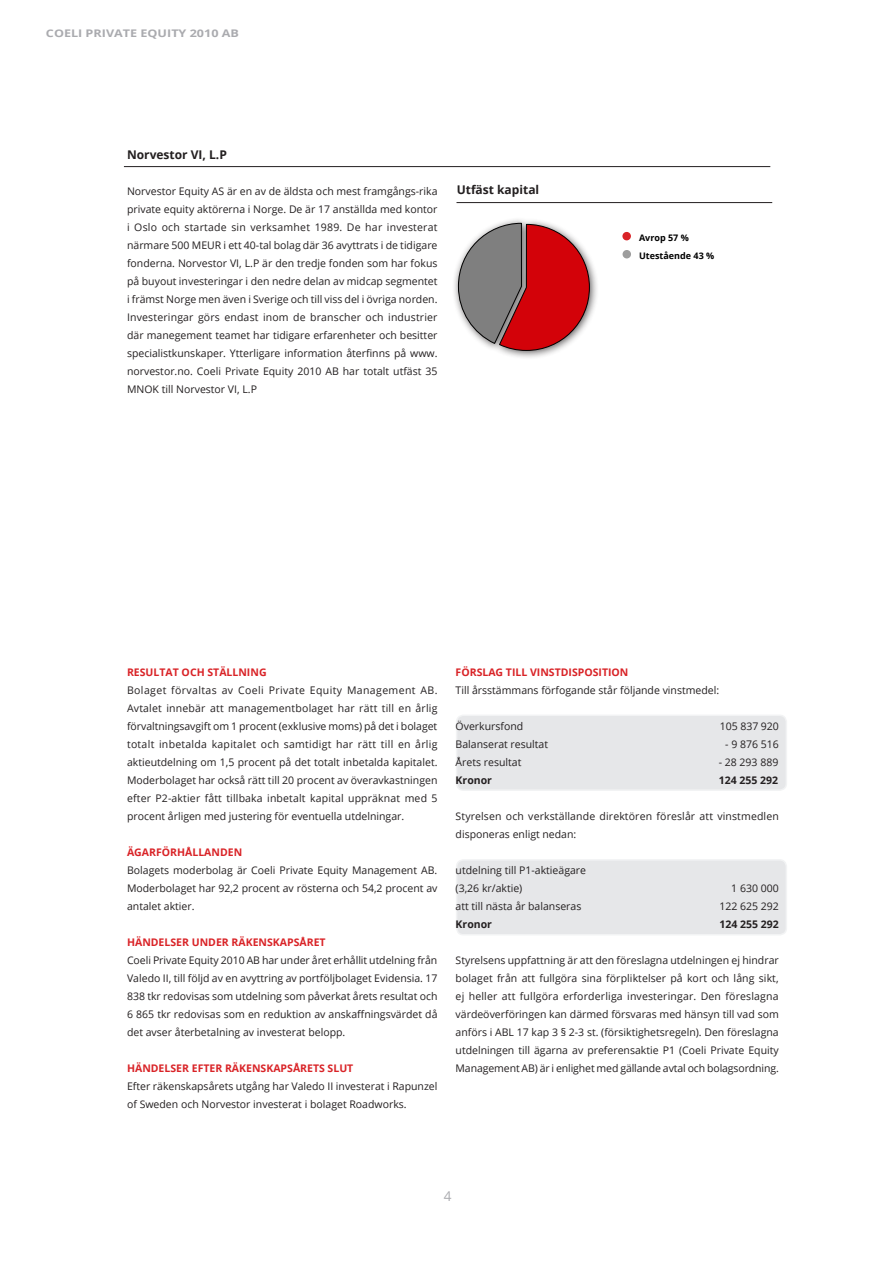
<style>
.page{position:relative;width:893px;height:1263px;background:#fff}
.page>*{position:absolute;margin:0;border:0;box-sizing:border-box;transform-origin:0 0}
.t1{font:13.5px "Open Sans";color:#aaabaf}
.t2{font:700 12px "Open Sans";color:#231f20}
.t3{font:10.5px/18px "Open Sans";color:#231f20;text-align:justify}
.t4{font:700 10.5px "Open Sans";color:#d92327}
.t5{font:700 10.5px "Open Sans";color:#231f20}
.t6{font:700 10.5px "Open Sans";color:#aaabaf;scale:1.2 1}
.t7{font:700 9px "Open Sans";color:#000}
</style>
<div class="page">
<div style="left:457px;top:860px;width:329px;height:75px;background:#e6e7e9;border-radius:7px"></div>
<div style="left:456px;top:859px;width:331px;height:76px;border:2px solid #f2f3f4;border-radius:7px"></div>
<div style="left:457px;top:715px;width:329px;height:75px;background:#e6e7e9;border-radius:7px"></div>
<div style="left:456px;top:714px;width:331px;height:77px;border:2px solid #f2f3f4;border-radius:7px"></div>
<div style="left:623px;top:251px;width:7px;height:7px;background:#9d9d9d;border-radius:50%"></div>
<div style="left:623px;top:250px;width:8px;height:8px;border:2px solid #9d9d9d;border-radius:50%"></div>
<div style="left:623px;top:233px;width:7px;height:7px;background:#d92327;border-radius:50%"></div>
<div style="left:622px;top:232px;width:9px;height:8px;border:2px solid #d92327;border-radius:50%"></div>
<hr style="left:124px;top:166px;width:646px;height:1px;background:#231f20">
<hr style="left:456px;top:202px;width:316px;height:1px;background:#231f20">
<div style="left:452px;top:217px;width:147px;height:143px;background:#231f20;opacity:.75"></div>
<svg style="left:458px;top:223px;width:132px;height:128px;background:#b35e61"></svg>
<p class="t6" style="left:46px;top:26px;width:162px">COELI PRIVATE EQUITY 2010 AB</p>
<p class="t2" style="left:127px;top:146px;width:101px">Norvestor VI, L.P</p>
<p class="t3" style="left:127px;top:182px;width:312px">Norvestor Equity AS är en av de äldsta och mest framgångs-rika private equity aktörerna i Norge. De är 17 anställda med kontor i Oslo och startade sin verksamhet 1989. De har investerat närmare 500 MEUR i ett 40-tal bolag där 36 avyttrats i de tidigare fonderna. Norvestor VI, L.P är den tredje fonden som har fokus på buyout investeringar i den nedre delan av midcap segmentet i främst Norge men även i Sverige och till viss del i övriga norden.<br>Investeringar görs endast inom de branscher och industrier där manegement teamet har tidigare erfarenheter och besitter specialistkunskaper. Ytterligare information återfinns på www. norvestor.no. Coeli Private Equity 2010 AB har totalt utfäst 35<br>MNOK till Norvestor VI, L.P</p>
<p class="t2" style="left:457px;top:182px;width:84px">Utfäst kapital</p>
<p class="t7" style="left:639px;top:231px;width:51px">Avrop 57 %</p>
<p class="t7" style="left:639px;top:249px;width:77px">Utestående 43 %</p>
<p class="t4" style="left:127px;top:664px;width:141px">RESULTAT OCH STÄLLNING</p>
<p class="t3" style="left:127px;top:681px;width:312px">Bolaget förvaltas av Coeli Private Equity Management AB.<br>Avtalet innebär att managementbolaget har rätt till en årlig förvaltningsavgift om 1 procent (exklusive moms) på det i bolaget totalt inbetalda kapitalet och samtidigt har rätt till en årlig aktieutdelning om 1,5 procent på det totalt inbetalda kapitalet.<br>Moderbolaget har också rätt till 20 procent av överavkastningen efter P2-aktier fått tillbaka inbetalt kapital uppräknat med 5 procent årligen med justering för eventuella utdelningar.</p>
<p class="t4" style="left:127px;top:844px;width:117px">ÄGARFÖRHÅLLANDEN</p>
<p class="t3" style="left:127px;top:861px;width:312px">Bolagets moderbolag är Coeli Private Equity Management AB.<br>Moderbolaget har 92,2 procent av rösterna och 54,2 procent av antalet aktier.</p>
<p class="t4" style="left:127px;top:934px;width:200px">HÄNDELSER UNDER RÄKENSKAPSÅRET</p>
<p class="t3" style="left:127px;top:951px;width:312px">Coeli Private Equity 2010 AB har under året erhållit utdelning från Valedo II, till följd av en avyttring av portföljbolaget Evidensia. 17<br>838 tkr redovisas som utdelning som påverkat årets resultat och 6 865 tkr redovisas som en reduktion av anskaffningsvärdet då det avser återbetalning av investerat belopp.</p>
<p class="t4" style="left:127px;top:1060px;width:228px">HÄNDELSER EFTER RÄKENSKAPSÅRETS SLUT</p>
<p class="t3" style="left:127px;top:1077px;width:312px">Efter räkenskapsårets utgång har Valedo II investerat i Rapunzel of Sweden och Norvestor investerat i bolaget Roadworks.</p>
<p class="t4" style="left:456px;top:664px;width:174px">FÖRSLAG TILL VINSTDISPOSITION</p>
<p class="t3" style="left:456px;top:681px;width:265px">Till årsstämmans förfogande står följande vinstmedel:</p>
<p class="t3" style="left:456px;top:717px;width:69px">Överkursfond</p>
<p class="t3" style="left:720px;top:717px;width:61px">105 837 920</p>
<p class="t3" style="left:456px;top:735px;width:94px">Balanserat resultat</p>
<p class="t3" style="left:725px;top:735px;width:55px">- 9 876 516</p>
<p class="t3" style="left:456px;top:753px;width:67px">Årets resultat</p>
<p class="t3" style="left:719px;top:753px;width:61px">- 28 293 889</p>
<p class="t5" style="left:456px;top:772px;width:38px">Kronor</p>
<p class="t5" style="left:719px;top:772px;width:61px">124 255 292</p>
<p class="t3" style="left:456px;top:807px;width:325px">Styrelsen och verkställande direktören föreslår att vinstmedlen disponeras enligt nedan:</p>
<p class="t3" style="left:456px;top:861px;width:132px">utdelning till P1-aktieägare</p>
<p class="t3" style="left:456px;top:879px;width:68px">(3,26 kr/aktie)</p>
<p class="t3" style="left:731px;top:879px;width:49px">1 630 000</p>
<p class="t3" style="left:456px;top:897px;width:127px">att till nästa år balanseras</p>
<p class="t3" style="left:719px;top:897px;width:61px">122 625 292</p>
<p class="t5" style="left:456px;top:916px;width:38px">Kronor</p>
<p class="t5" style="left:719px;top:916px;width:61px">124 255 292</p>
<p class="t3" style="left:456px;top:951px;width:325px">Styrelsens uppfattning är att den föreslagna utdelningen ej hindrar bolaget från att fullgöra sina förpliktelser på kort och lång sikt, ej heller att fullgöra erforderliga investeringar. Den föreslagna värdeöverföringen kan därmed försvaras med hänsyn till vad som anförs i ABL 17 kap 3 § 2-3 st. (försiktighetsregeln). Den föreslagna utdelningen till ägarna av preferensaktie P1 (Coeli Private Equity Management AB) är i enlighet med gällande avtal och bolagsordning.</p>
<p class="t1" style="left:444px;top:1187px;width:9px">4</p>
</div>
